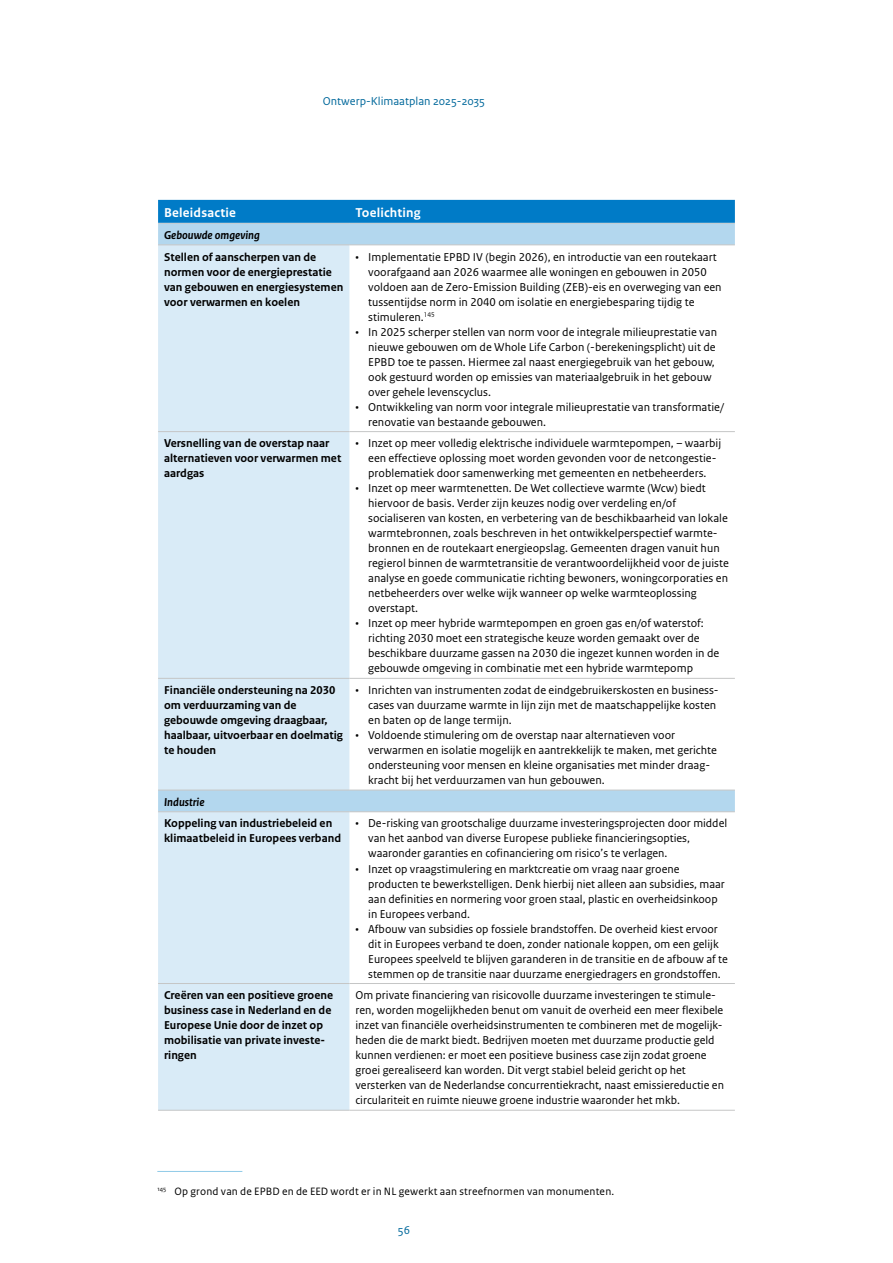
<style>
.page{position:relative;width:893px;height:1263px;background:#fff}
.page>*{position:absolute;margin:0;border:0;box-sizing:border-box;transform-origin:0 0}
.t1{font:700 13.5px "Rijksoverheid Sans Text";letter-spacing:.015em;color:#fff}
.Tabel_Broodtekst{font:12px/15px "Rijksoverheid Sans Text";color:#000}
.Tabel_Broodtekst-2{font:700 12px/15px "Rijksoverheid Sans Text";color:#000}
.t2{font:12px "Rijksoverheid Sans Text";color:#01689b}
.Tabel_Broodtekst-3{font:italic 700 12px "Rijksoverheid Sans Text";color:#000}
.Voetnoot{font:11.25px "Rijksoverheid Sans Text";letter-spacing:.015em;color:#000}
</style>
<div class="page">
<svg style="left:158px;top:224px;width:577px;height:587px"></svg>
<div style="left:158px;top:245px;width:191px;height:865px;background:#d9ebf7"></div>
<hr style="left:158px;top:223px;width:191px;height:1px;background:#c5c6c6">
<hr style="left:349px;top:223px;width:386px;height:1px;background:#c5c6c6">
<hr style="left:158px;top:244px;width:191px;height:1px;background:#c5c6c6">
<hr style="left:349px;top:244px;width:386px;height:1px;background:#c5c6c6">
<hr style="left:158px;top:431px;width:191px;height:1px;background:#c5c6c6">
<hr style="left:349px;top:431px;width:386px;height:1px;background:#c5c6c6">
<hr style="left:158px;top:678px;width:191px;height:1px;background:#c5c6c6">
<hr style="left:349px;top:678px;width:386px;height:1px;background:#c5c6c6">
<hr style="left:158px;top:790px;width:191px;height:1px;background:#c5c6c6">
<hr style="left:349px;top:790px;width:386px;height:1px;background:#c5c6c6">
<hr style="left:158px;top:811px;width:191px;height:1px;background:#c5c6c6">
<hr style="left:349px;top:811px;width:386px;height:1px;background:#c5c6c6">
<hr style="left:158px;top:983px;width:191px;height:1px;background:#c5c6c6">
<hr style="left:349px;top:983px;width:386px;height:1px;background:#c5c6c6">
<hr style="left:158px;top:1110px;width:191px;height:1px;background:#c5c6c6">
<hr style="left:349px;top:1110px;width:386px;height:1px;background:#c5c6c6">
<hr style="left:157px;top:1171px;width:85px;height:1px;background:#8fcae7">
<div style="left:158px;top:200px;width:577px;height:23px;background:#007bc7"></div>
<p class="t2" style="left:323px;top:94px;width:164px">Ontwerp-Klimaatplan 2025-2035</p>
<p class="t1" style="left:164px;top:205px;width:73px">Beleidsactie</p>
<p class="t1" style="left:355px;top:205px;width:67px">Toelichting</p>
<p class="Tabel_Broodtekst-3" style="left:164px;top:228px;width:97px">Gebouwde omgeving</p>
<p class="Tabel_Broodtekst-2" style="left:164px;top:249px;width:181px">Stellen of aanscherpen van de normen voor de energieprestatie van gebouwen en energiesystemen voor verwarmen en koelen</p>
<p class="Tabel_Broodtekst" style="left:368px;top:249px;width:355px;text-indent:-13px">• Implementatie EPBD IV (begin 2026), en introductie van een routekaart voorafgaand aan 2026 waarmee alle woningen en gebouwen in 2050 voldoen aan de Zero-Emission Building (ZEB)-eis en overweging van een tussentijdse norm in 2040 om isolatie en energiebesparing tijdig te stimuleren.<sup>145</sup></p>
<p class="Tabel_Broodtekst" style="left:368px;top:324px;width:350px;text-indent:-13px">• In 2025 scherper stellen van norm voor de integrale milieuprestatie van nieuwe gebouwen om de Whole Life Carbon (-berekeningsplicht) uit de EPBD toe te passen. Hiermee zal naast energiegebruik van het gebouw, ook gestuurd worden op emissies van materiaalgebruik in het gebouw over gehele levenscyclus.</p>
<p class="Tabel_Broodtekst" style="left:368px;top:399px;width:357px;text-indent:-13px">• Ontwikkeling van norm voor integrale milieuprestatie van transformatie/ renovatie van bestaande gebouwen.</p>
<p class="Tabel_Broodtekst-2" style="left:164px;top:436px;width:179px">Versnelling van de overstap naar alternatieven voor verwarmen met aardgas</p>
<p class="Tabel_Broodtekst" style="left:368px;top:436px;width:354px;text-indent:-13px">• Inzet op meer volledig elektrische individuele warmtepompen, – waarbij een effectieve oplossing moet worden gevonden voor de netcongestie&shy;problematiek door samenwerking met gemeenten en netbeheerders.</p>
<p class="Tabel_Broodtekst" style="left:368px;top:481px;width:362px;text-indent:-13px">• Inzet op meer warmtenetten. De Wet collectieve warmte (Wcw) biedt hiervoor de basis. Verder zijn keuzes nodig over verdeling en/of socialiseren van kosten, en verbetering van de beschikbaarheid van lokale warmtebronnen, zoals beschreven in het ontwikkelperspectief warmte&shy;bronnen en de routekaart energieopslag. Gemeenten dragen vanuit hun regierol binnen de warmtetransitie de verantwoordelijkheid voor de juiste analyse en goede communicatie richting bewoners, woningcorporaties en netbeheerders over welke wijk wanneer op welke warmteoplossing overstapt.</p>
<p class="Tabel_Broodtekst" style="left:368px;top:616px;width:353px;text-indent:-13px">• Inzet op meer hybride warmtepompen en groen gas en/of waterstof: richting 2030 moet een strategische keuze worden gemaakt over de beschikbare duurzame gassen na 2030 die ingezet kunnen worden in de gebouwde omgeving in combinatie met een hybride warmtepomp</p>
<p class="Tabel_Broodtekst-2" style="left:164px;top:683px;width:180px">Financiële ondersteuning na 2030 om verduurzaming van de gebouwde omgeving draagbaar, haalbaar, uitvoerbaar en doelmatig te houden</p>
<p class="Tabel_Broodtekst" style="left:368px;top:683px;width:352px;text-indent:-13px">• Inrichten van instrumenten zodat de eindgebruikerskosten en business&shy;cases van duurzame warmte in lijn zijn met de maatschappelijke kosten en baten op de lange termijn.</p>
<p class="Tabel_Broodtekst" style="left:368px;top:728px;width:350px;text-indent:-13px">• Voldoende stimulering om de overstap naar alternatieven voor verwarmen en isolatie mogelijk en aantrekkelijk te maken, met gerichte ondersteuning voor mensen en kleine organisaties met minder draag&shy;kracht bij het verduurzamen van hun gebouwen.</p>
<p class="Tabel_Broodtekst-3" style="left:164px;top:795px;width:42px">Industrie</p>
<p class="Tabel_Broodtekst-2" style="left:164px;top:816px;width:178px">Koppeling van industriebeleid en klimaatbeleid in Europees verband</p>
<p class="Tabel_Broodtekst" style="left:368px;top:816px;width:360px;text-indent:-13px">• De-risking van grootschalige duurzame investeringsprojecten door middel van het aanbod van diverse Europese publieke financieringsopties, waaronder garanties en cofinanciering om risico’s te verlagen.</p>
<p class="Tabel_Broodtekst" style="left:368px;top:861px;width:358px;text-indent:-13px">• Inzet op vraagstimulering en marktcreatie om vraag naar groene producten te bewerkstelligen. Denk hierbij niet alleen aan subsidies, maar aan definities en normering voor groen staal, plastic en overheidsinkoop in Europees verband.</p>
<p class="Tabel_Broodtekst" style="left:368px;top:921px;width:361px;text-indent:-13px">• Afbouw van subsidies op fossiele brandstoffen. De overheid kiest ervoor dit in Europees verband te doen, zonder nationale koppen, om een gelijk Europees speelveld te blijven garanderen in de transitie en de afbouw af te stemmen op de transitie naar duurzame energiedragers en grondstoffen.</p>
<p class="Tabel_Broodtekst-2" style="left:164px;top:988px;width:171px">Creëren van een positieve groene business case in Nederland en de<br>Europese Unie door de inzet op mobilisatie van private investe&shy;ringen</p>
<p class="Tabel_Broodtekst" style="left:355px;top:988px;width:370px">Om private financiering van risicovolle duurzame investeringen te stimule&shy;ren, worden mogelijkheden benut om vanuit de overheid een meer flexibele inzet van financiële overheidsinstrumenten te combineren met de mogelijk&shy;heden die de markt biedt. Bedrijven moeten met duurzame productie geld kunnen verdienen: er moet een positieve business case zijn zodat groene groei gerealiseerd kan worden. Dit vergt stabiel beleid gericht op het versterken van de Nederlandse concurrentiekracht, naast emissiereductie en circulariteit en ruimte nieuwe groene industrie waaronder het mkb.</p>
<p class="Voetnoot" style="left:157px;top:1185px;width:458px"><sup>145</sup> Op grond van de EPBD en de EED wordt er in NL gewerkt aan streefnormen van monumenten.</p>
<p class="t2" style="left:398px;top:1223px;width:14px">56</p>
</div>
